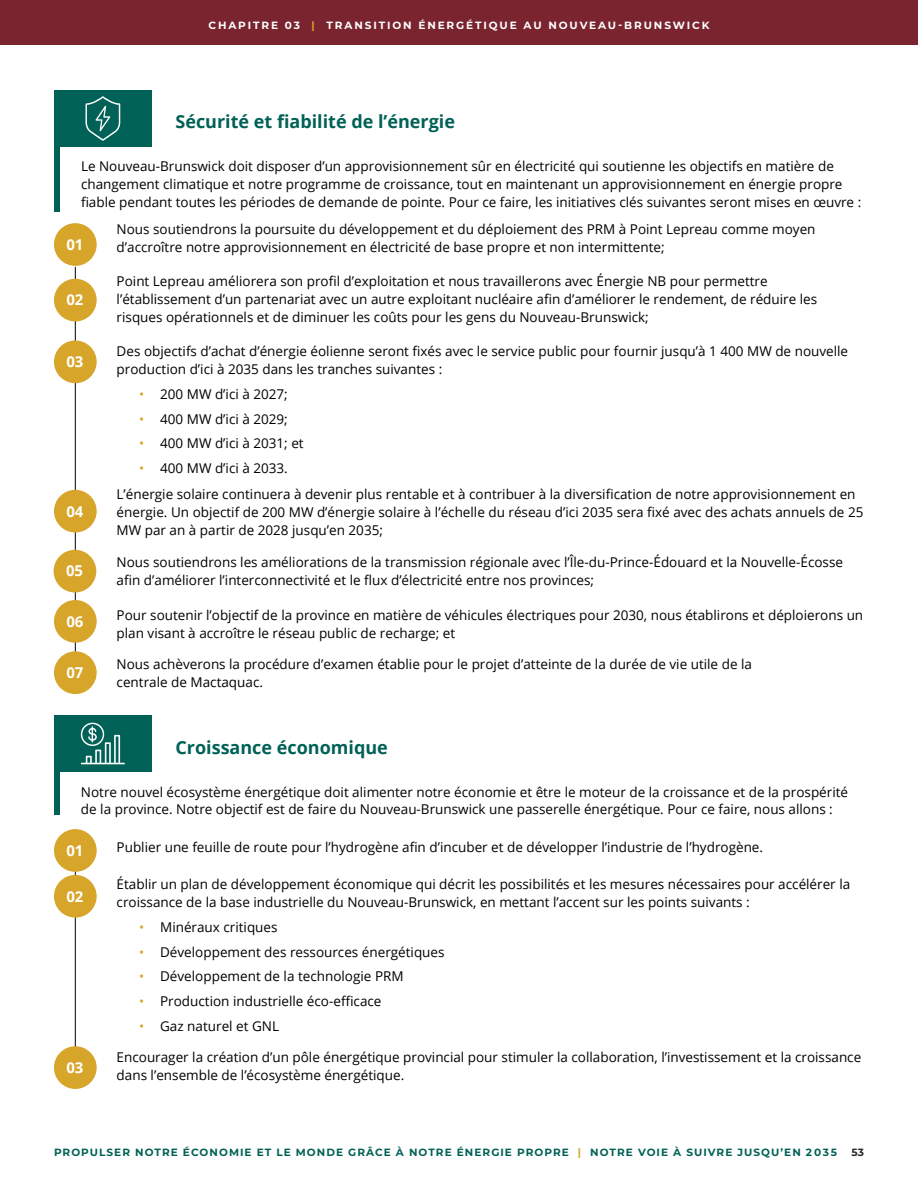
<style>
.page{position:relative;width:918px;height:1188px;background:#fff}
.page>*{position:absolute;margin:0;border:0;box-sizing:border-box;transform-origin:0 0}
.t1{font:700 18px "Open Sans";color:#006156}
.t2{font:700 15px "Open Sans";color:#fff}
.t3{font:13.5px/18px "Open Sans";color:#000}
.t4{font:700 10.5px "Montserrat";letter-spacing:.1em;color:#006156}
.t5{font:700 10.5px "Montserrat";letter-spacing:.18em;color:#fff}
.t6{font:700 10.5px "Montserrat";color:#292829}
.s1{color:#d7a52a}
</style>
<div class="page">
<div style="left:54px;top:90px;width:97px;height:56px;background:#006156"></div>
<div style="left:54px;top:716px;width:97px;height:56px;background:#006156"></div>
<div style="left:54px;top:119px;width:6px;height:93px;background:#006156"></div>
<div style="left:54px;top:722px;width:6px;height:92px;background:#006156"></div>
<svg style="left:86px;top:96px;width:34px;height:45px"></svg>
<svg style="left:81px;top:723px;width:44px;height:41px"></svg>
<hr style="left:75px;top:267px;width:1px;height:389px;background:#000">
<hr style="left:75px;top:857px;width:1px;height:214px;background:#000">
<div style="left:54px;top:223px;width:43px;height:43px;background:#d7a52a;border-radius:50%"></div>
<div style="left:54px;top:829px;width:43px;height:43px;background:#d7a52a;border-radius:50%"></div>
<div style="left:54px;top:279px;width:43px;height:42px;background:#d7a52a;border-radius:50%"></div>
<div style="left:54px;top:875px;width:43px;height:43px;background:#d7a52a;border-radius:50%"></div>
<div style="left:54px;top:340px;width:43px;height:43px;background:#d7a52a;border-radius:50%"></div>
<div style="left:54px;top:1046px;width:43px;height:43px;background:#d7a52a;border-radius:50%"></div>
<div style="left:54px;top:490px;width:43px;height:43px;background:#d7a52a;border-radius:50%"></div>
<div style="left:54px;top:550px;width:42px;height:42px;background:#d7a52a;border-radius:50%"></div>
<div style="left:54px;top:600px;width:43px;height:43px;background:#d7a52a;border-radius:50%"></div>
<div style="left:54px;top:651px;width:43px;height:43px;background:#d7a52a;border-radius:50%"></div>
<div style="left:0;top:0;width:918px;height:45px;background:#79242f"></div>
<p class="t5" style="left:208px;top:18px;width:503px">CHAPITRE 03 <span class="s1">|</span> TRANSITION ÉNERGÉTIQUE AU NOUVEAU-BRUNSWICK</p>
<h1 class="t1" style="left:176px;top:109px;width:281px">Sécurité et fiabilité de l’énergie</h1>
<p class="t3" style="left:81px;top:157px;width:782px">Le Nouveau-Brunswick doit disposer d’un approvisionnement sûr en électricité qui soutienne les objectifs en matière de changement climatique et notre programme de croissance, tout en maintenant un approvisionnement en énergie propre fiable pendant toutes les périodes de demande de pointe. Pour ce faire, les initiatives clés suivantes seront mises en œuvre :</p>
<p class="t2" style="left:66px;top:234px;width:19px">01</p>
<p class="t2" style="left:66px;top:289px;width:19px">02</p>
<p class="t2" style="left:66px;top:351px;width:19px">03</p>
<p class="t2" style="left:66px;top:500px;width:19px">04</p>
<p class="t2" style="left:66px;top:560px;width:19px">05</p>
<p class="t2" style="left:66px;top:611px;width:19px">06</p>
<p class="t2" style="left:66px;top:662px;width:19px">07</p>
<p class="t3" style="left:117px;top:220px;width:700px">Nous soutiendrons la poursuite du développement et du déploiement des PRM à Point Lepreau comme moyen d’accroître notre approvisionnement en électricité de base propre et non intermittente;</p>
<p class="t3" style="left:117px;top:272px;width:702px">Point Lepreau améliorera son profil d’exploitation et nous travaillerons avec Énergie NB pour permettre l’établissement d’un partenariat avec un autre exploitant nucléaire afin d’améliorer le rendement, de réduire les risques opérationnels et de diminuer les coûts pour les gens du Nouveau-Brunswick;</p>
<p class="t3" style="left:117px;top:342px;width:733px">Des objectifs d’achat d’énergie éolienne seront fixés avec le service public pour fournir jusqu’à 1 400 MW de nouvelle production d’ici à 2035 dans les tranches suivantes :</p>
<p class="t3" style="left:139px;top:385px;width:150px"><span class="s1">•</span> 200 MW d’ici à 2027;</p>
<p class="t3" style="left:139px;top:409px;width:150px"><span class="s1">•</span> 400 MW d’ici à 2029;</p>
<p class="t3" style="left:139px;top:434px;width:166px"><span class="s1">•</span> 400 MW d’ici à 2031; et</p>
<p class="t3" style="left:139px;top:459px;width:150px"><span class="s1">•</span> 400 MW d’ici à 2033.</p>
<p class="t3" style="left:117px;top:485px;width:748px">L’énergie solaire continuera à devenir plus rentable et à contribuer à la diversification de notre approvisionnement en énergie. Un objectif de 200 MW d’énergie solaire à l’échelle du réseau d’ici 2035 sera fixé avec des achats annuels de 25<br>MW par an à partir de 2028 jusqu’en 2035;</p>
<p class="t3" style="left:117px;top:553px;width:728px">Nous soutiendrons les améliorations de la transmission régionale avec l’Île-du-Prince-Édouard et la Nouvelle-Écosse afin d’améliorer l’interconnectivité et le flux d’électricité entre nos provinces;</p>
<p class="t3" style="left:117px;top:605px;width:748px">Pour soutenir l’objectif de la province en matière de véhicules électriques pour 2030, nous établirons et déploierons un plan visant à accroître le réseau public de recharge; et</p>
<p class="t3" style="left:117px;top:654px;width:637px">Nous achèverons la procédure d’examen établie pour le projet d’atteinte de la durée de vie utile de la centrale de Mactaquac.</p>
<h1 class="t1" style="left:175px;top:735px;width:214px">Croissance économique</h1>
<p class="t3" style="left:81px;top:782px;width:769px">Notre nouvel écosystème énergétique doit alimenter notre économie et être le moteur de la croissance et de la prospérité de la province. Notre objectif est de faire du Nouveau-Brunswick une passerelle énergétique. Pour ce faire, nous allons :</p>
<p class="t2" style="left:66px;top:840px;width:19px">01</p>
<p class="t2" style="left:66px;top:886px;width:19px">02</p>
<p class="t2" style="left:66px;top:1057px;width:19px">03</p>
<p class="t3" style="left:117px;top:838px;width:648px">Publier une feuille de route pour l’hydrogène afin d’incuber et de développer l’industrie de l’hydrogène.</p>
<p class="t3" style="left:117px;top:875px;width:735px">Établir un plan de développement économique qui décrit les possibilités et les mesures nécessaires pour accélérer la croissance de la base industrielle du Nouveau-Brunswick, en mettant l’accent sur les points suivants :</p>
<p class="t3" style="left:139px;top:918px;width:140px"><span class="s1">•</span> Minéraux critiques</p>
<p class="t3" style="left:139px;top:942px;width:307px"><span class="s1">•</span> Développement des ressources énergétiques</p>
<p class="t3" style="left:139px;top:967px;width:266px"><span class="s1">•</span> Développement de la technologie PRM</p>
<p class="t3" style="left:139px;top:992px;width:244px"><span class="s1">•</span> Production industrielle éco-efficace</p>
<p class="t3" style="left:139px;top:1017px;width:141px"><span class="s1">•</span> Gaz naturel et GNL</p>
<p class="t3" style="left:117px;top:1048px;width:746px">Encourager la création d’un pôle énergétique provincial pour stimuler la collaboration, l’investissement et la croissance dans l’ensemble de l’écosystème énergétique.</p>
<p class="t4" style="left:54px;top:1145px;width:785px">PROPULSER NOTRE ÉCONOMIE ET LE MONDE GRÂCE À NOTRE ÉNERGIE PROPRE <span class="s1">|</span> NOTRE VOIE À SUIVRE JUSQU’EN 2035</p>
<p class="t6" style="left:852px;top:1145px;width:14px">53</p>
</div>
